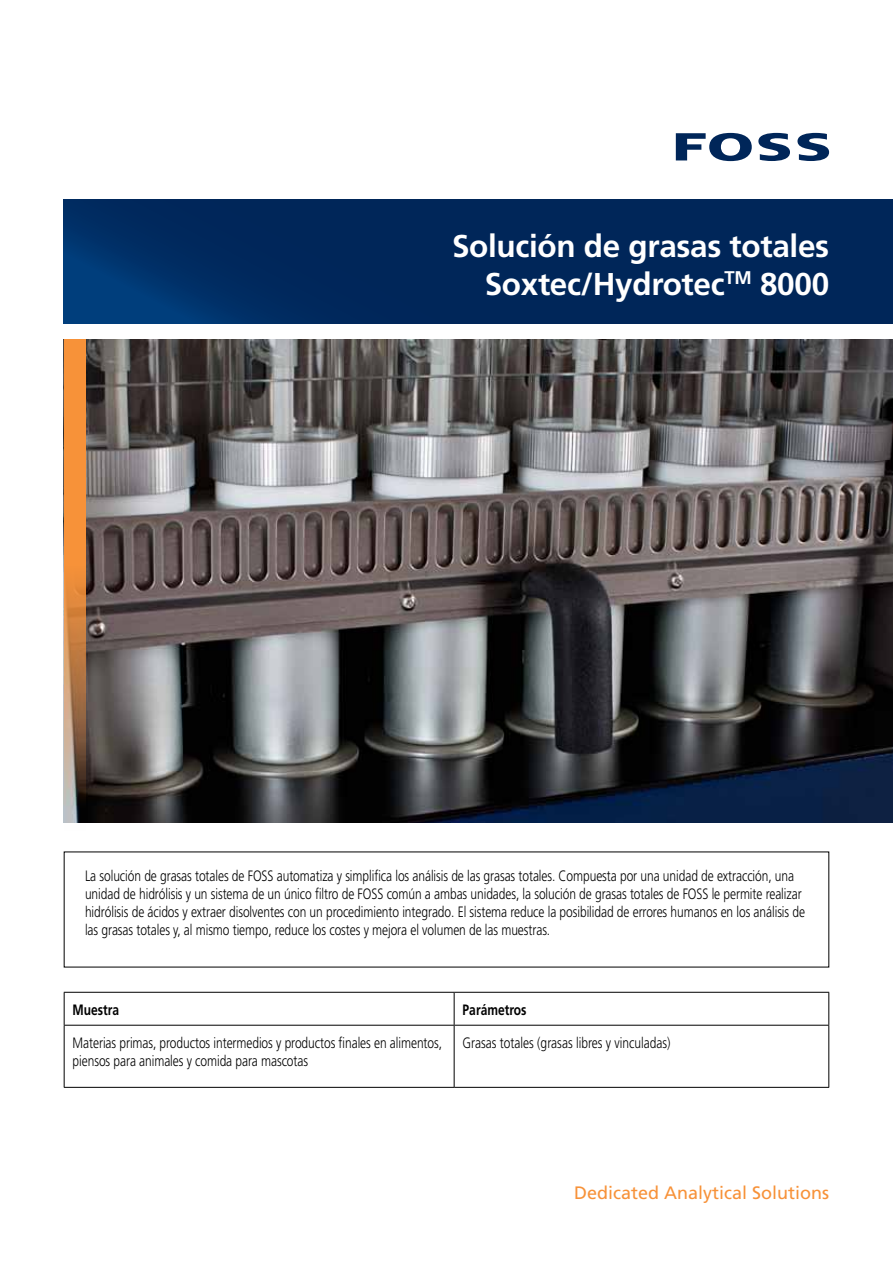
<style>
.page{position:relative;width:893px;height:1263px;background:#fff}
.page>*{position:absolute;margin:0;border:0;box-sizing:border-box;transform-origin:0 0}
.t1{font:700 31.5px/37.5px "Frutiger";letter-spacing:-.01em;color:#fff;text-align:right}
.t2{font:18px "Frutiger";color:#f79239}
.t3{font:300 15px/18px "Frutiger";letter-spacing:-.005em;color:#000;scale:.8 1}
.t4{font:700 15px "Frutiger";color:#000;scale:.8 1}
</style>
<div class="page">
<svg style="left:676px;top:133px;width:76px;height:28px"></svg>
<svg style="left:758px;top:133px;width:32px;height:28px"></svg>
<svg style="left:797px;top:133px;width:32px;height:28px"></svg>
<img style="left:85px;top:339px;width:808px;height:484px">
<svg style="left:64px;top:200px;width:829px;height:123px;background:#00285c"></svg>
<svg style="left:64px;top:339px;width:21px;height:484px;background:#d18849"></svg>
<svg style="left:65px;top:993px;width:763px;height:94px"></svg>
<hr style="left:64px;top:992px;width:390px;height:1px;background:#000">
<hr style="left:64px;top:993px;width:1px;height:32px;background:#000">
<hr style="left:454px;top:992px;width:375px;height:1px;background:#000">
<hr style="left:454px;top:993px;width:1px;height:32px;background:#000">
<hr style="left:828px;top:993px;width:1px;height:32px;background:#000">
<hr style="left:454px;top:1025px;width:375px;height:1px;background:#000">
<hr style="left:828px;top:1025px;width:1px;height:62px;background:#000">
<hr style="left:454px;top:1087px;width:375px;height:1px;background:#000">
<hr style="left:64px;top:1025px;width:390px;height:1px;background:#000">
<hr style="left:64px;top:1025px;width:1px;height:62px;background:#000">
<hr style="left:64px;top:1087px;width:390px;height:1px;background:#000">
<hr style="left:454px;top:1025px;width:1px;height:62px;background:#000">
<h1 class="t1" style="left:452px;top:227px;width:379px">Solución de grasas totales<br>Soxtec/Hydrotec<sup>TM</sup> 8000</h1>
<p class="t3" style="left:85px;top:867px;width:901px">La solución de grasas totales de FOSS automatiza y simplifica los análisis de las grasas totales. Compuesta por una unidad de extracción, una unidad de hidrólisis y un sistema de un único filtro de FOSS común a ambas unidades, la solución de grasas totales de FOSS le permite realizar hidrólisis de ácidos y extraer disolventes con un procedimiento integrado. El sistema reduce la posibilidad de errores humanos en los análisis de las grasas totales y, al mismo tiempo, reduce los costes y mejora el volumen de las muestras.</p>
<p class="t4" style="left:73px;top:1000px;width:60px">Muestra</p>
<p class="t4" style="left:463px;top:1000px;width:81px">Parámetros</p>
<p class="t3" style="left:73px;top:1033px;width:463px">Materias primas, productos intermedios y productos finales en alimentos, piensos para animales y comida para mascotas</p>
<p class="t3" style="left:463px;top:1033px;width:261px">Grasas totales (grasas libres y vinculadas)</p>
<p class="t2" style="left:574px;top:1182px;width:257px">Dedicated Analytical Solutions</p>
</div>
